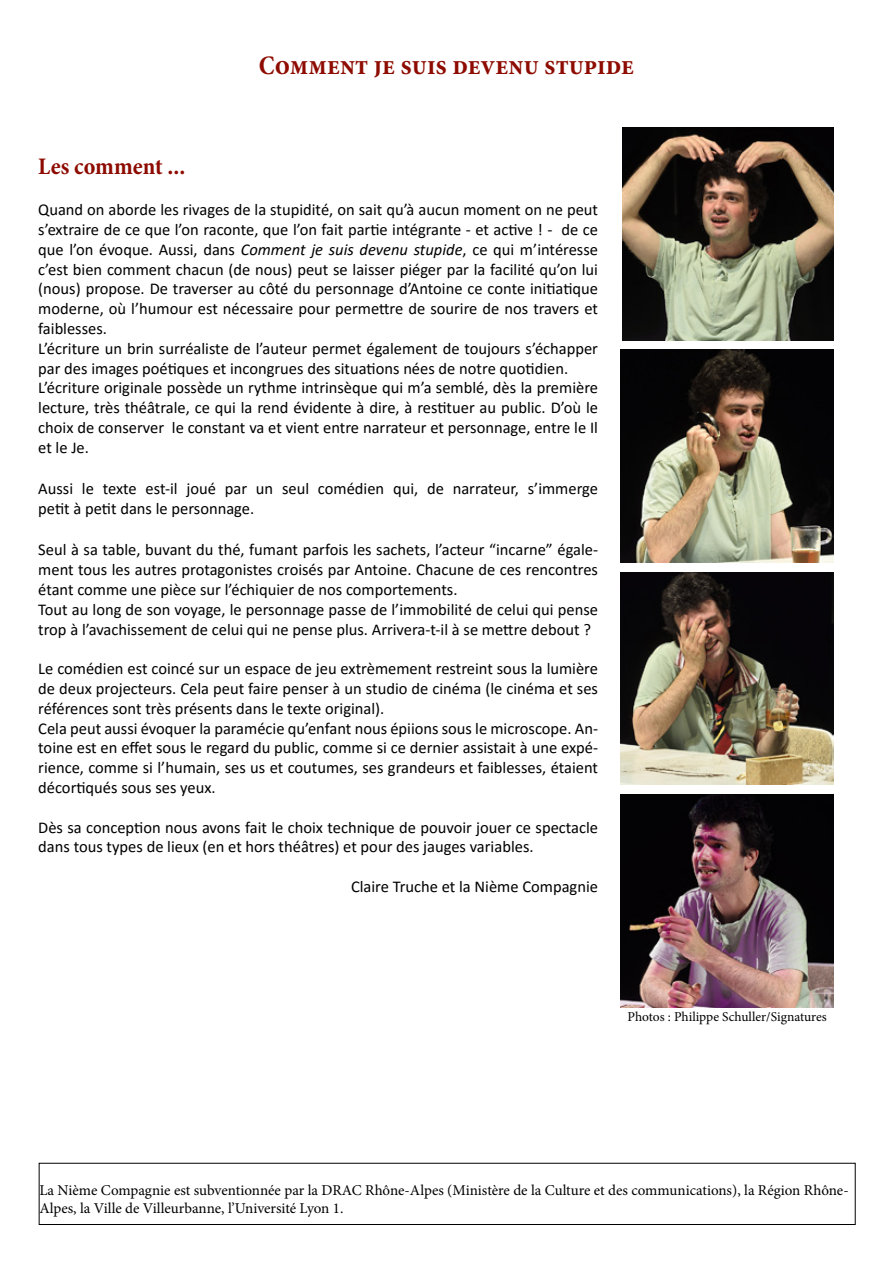
<style>
.page{position:relative;width:893px;height:1263px;background:#fff}
.page>*{position:absolute;margin:0;border:0;box-sizing:border-box;transform-origin:0 0}
.t1{font:700 condensed 27px "Minion Pro";color:#8d0b00}
.t2{font:700 condensed 24px "Minion Pro";color:#8d0b00}
.t3{font:16.5px/19.8px "Calibri";color:#000}
.t4{font:15px/18px "Minion Pro";color:#000}
.t5{font:13.5px "Minion Pro";color:#000}
.s1{font-style:italic}
</style>
<div class="page">
<img style="left:622px;top:128px;width:211px;height:212px">
<div style="left:39px;top:1163px;width:816px;height:62px;border:1px solid #000"></div>
<img style="left:621px;top:350px;width:212px;height:212px">
<img style="left:621px;top:572px;width:212px;height:213px">
<img style="left:621px;top:795px;width:212px;height:212px">
<h1 class="t1" style="left:259px;top:46px;width:377px">Comment je suis devenu stupide</h1>
<h2 class="t2" style="left:38px;top:150px;width:149px">Les comment ...</h2>
<p class="t3" style="left:38px;top:199px;width:561px">Quand on aborde les rivages de la stupidité, on sait qu’à aucun moment on ne peut s’extraire de ce que l’on raconte, que l’on fait partie intégrante - et active ! - de ce que l’on évoque. Aussi, dans <span class="s1">Comment je suis devenu stupide</span>, ce qui m’intéresse c’est bien comment chacun (de nous) peut se laisser piéger par la facilité qu’on lui (nous) propose. De traverser au côté du personnage d’Antoine ce conte initiatique moderne, où l’humour est nécessaire pour permettre de sourire de nos travers et faiblesses.<br>L’écriture un brin surréaliste de l’auteur permet également de toujours s’échapper par des images poétiques et incongrues des situations nées de notre quotidien.<br>L’écriture originale possède un rythme intrinsèque qui m’a semblé, dès la première lecture, très théâtrale, ce qui la rend évidente à dire, à restituer au public. D’où le choix de conserver le constant va et vient entre narrateur et personnage, entre le Il et le Je.</p>
<p class="t3" style="left:38px;top:478px;width:561px">Aussi le texte est-il joué par un seul comédien qui, de narrateur, s’immerge petit à petit dans le personnage.</p>
<p class="t3" style="left:38px;top:539px;width:561px">Seul à sa table, buvant du thé, fumant parfois les sachets, l’acteur “incarne” égale&shy;ment tous les autres protagonistes croisés par Antoine. Chacune de ces rencontres étant comme une pièce sur l’échiquier de nos comportements.<br>Tout au long de son voyage, le personnage passe de l’immobilité de celui qui pense trop à l’avachissement de celui qui ne pense plus. Arrivera-t-il à se mettre debout ?</p>
<p class="t3" style="left:38px;top:658px;width:561px">Le comédien est coincé sur un espace de jeu extrèmement restreint sous la lumière de deux projecteurs. Cela peut faire penser à un studio de cinéma (le cinéma et ses références sont très présents dans le texte original).<br>Cela peut aussi évoquer la paramécie qu’enfant nous épiions sous le microscope. An&shy;toine est en effet sous le regard du public, comme si ce dernier assistait à une expé&shy;rience, comme si l’humain, ses us et coutumes, ses grandeurs et faiblesses, étaient décortiqués sous ses yeux.</p>
<p class="t3" style="left:38px;top:817px;width:561px">Dès sa conception nous avons fait le choix technique de pouvoir jouer ce spectacle dans tous types de lieux (en et hors théâtres) et pour des jauges variables.</p>
<p class="t3" style="left:351px;top:876px;width:249px">Claire Truche et la Nième Compagnie</p>
<p class="t5" style="left:627px;top:1008px;width:201px">Photos : Philippe Schuller/Signatures</p>
<p class="t4" style="left:39px;top:1181px;width:811px">La Nième Compagnie est subventionnée par la DRAC Rhône-Alpes (Ministère de la Culture et des communications), la Région Rhône-<br>Alpes, la Ville de Villeurbanne, l’Université Lyon 1.</p>
</div>
